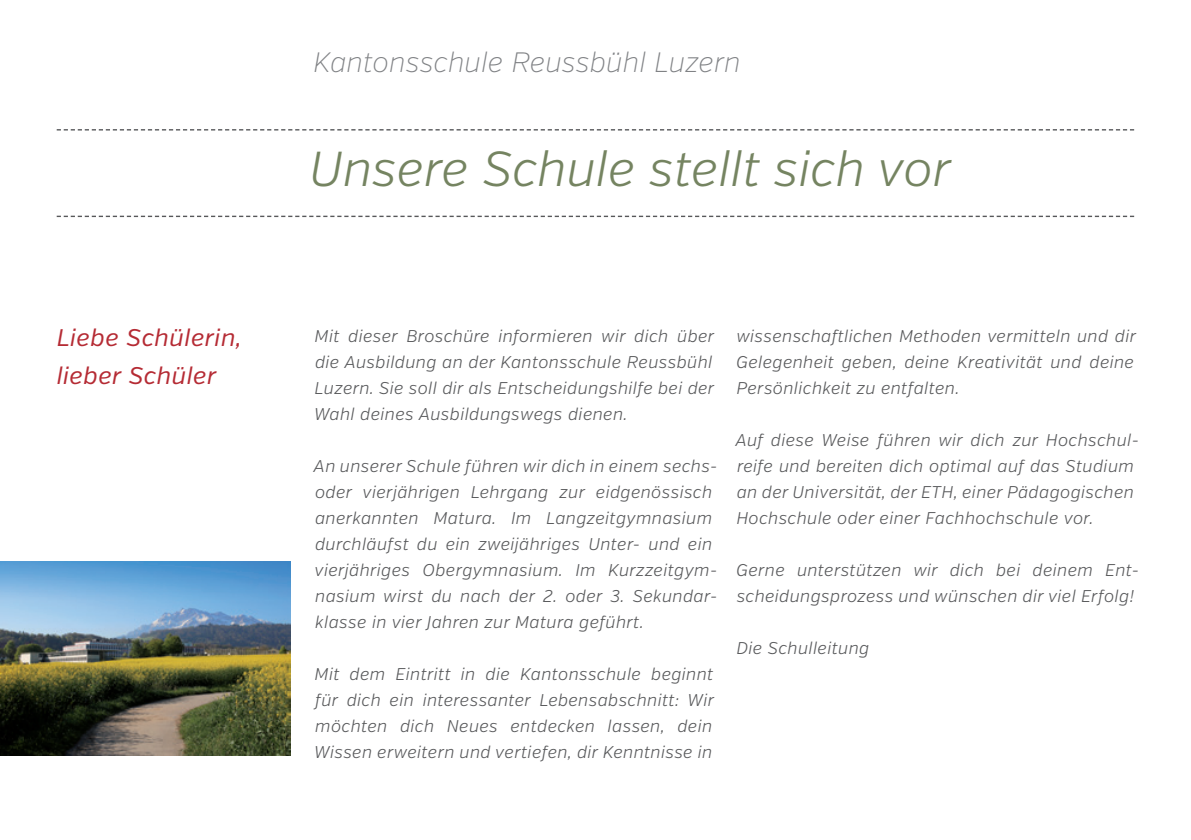
<style>
.page{position:relative;width:1191px;height:840px;background:#fff}
.page>*{position:absolute;margin:0;border:0;box-sizing:border-box;transform-origin:0 0}
.t1{font:italic 300 49px "Verb";color:#758461}
.t2{font:italic 200 28px "Verb";color:#808285}
.t3{font:italic 24px "Verb";letter-spacing:.02em;color:#b52b34}
.t4{font:italic 300 17px/26px "Verb";letter-spacing:.02em;color:#57585a}
</style>
<div class="page">
<svg style="left:57px;top:215px;width:1077px;height:2px"></svg>
<svg style="left:57px;top:129px;width:1077px;height:1px"></svg>
<img style="left:0;top:561px;width:291px;height:194px">
<p class="t3" style="left:57px;top:322px;width:187px">Liebe Schülerin,</p>
<p class="t3" style="left:57px;top:360px;width:161px">lieber Schüler</p>
<p class="t2" style="left:313px;top:45px;width:429px">Kantonsschule Reussbühl Luzern</p>
<p class="t1" style="left:309px;top:140px;width:643px">Unsere Schule stellt sich vor</p>
<p class="t4" style="left:314px;top:323px;width:402px;text-align:justify">Mit dieser Broschüre informieren wir dich über die Ausbildung an der Kantonsschule Reussbühl Luzern. Sie soll dir als Entscheidungshilfe bei der Wahl deines Ausbildungswegs dienen.</p>
<p class="t4" style="left:314px;top:453px;width:405px">An unserer Schule führen wir dich in einem sechs&shy;oder vierjährigen Lehrgang zur eidgenössisch anerkannten Matura. Im Langzeitgymnasium durchläufst du ein zweijähriges Unter- und ein vierjähriges Obergymnasium. Im Kurzzeitgym&shy;nasium wirst du nach der 2. oder 3. Sekundar&shy;klasse in vier Jahren zur Matura geführt.</p>
<p class="t4" style="left:314px;top:661px;width:402px">Mit dem Eintritt in die Kantonsschule beginnt für dich ein interessanter Lebensabschnitt: Wir möchten dich Neues entdecken lassen, dein Wissen erweitern und vertiefen, dir Kenntnisse in</p>
<p class="t4" style="left:736px;top:323px;width:401px">wissenschaftlichen Methoden vermitteln und dir<br>Gelegenheit geben, deine Kreativität und deine<br>Persönlichkeit zu entfalten.</p>
<p class="t4" style="left:735px;top:427px;width:405px">Auf diese Weise führen wir dich zur Hochschul&shy;reife und bereiten dich optimal auf das Studium an der Universität, der ETH, einer Pädagogischen Hochschule oder einer Fachhochschule vor.</p>
<p class="t4" style="left:736px;top:557px;width:404px">Gerne unterstützen wir dich bei deinem Ent&shy;scheidungsprozess und wünschen dir viel Erfolg!</p>
<p class="t4" style="left:736px;top:635px;width:134px">Die Schulleitung</p>
</div>
